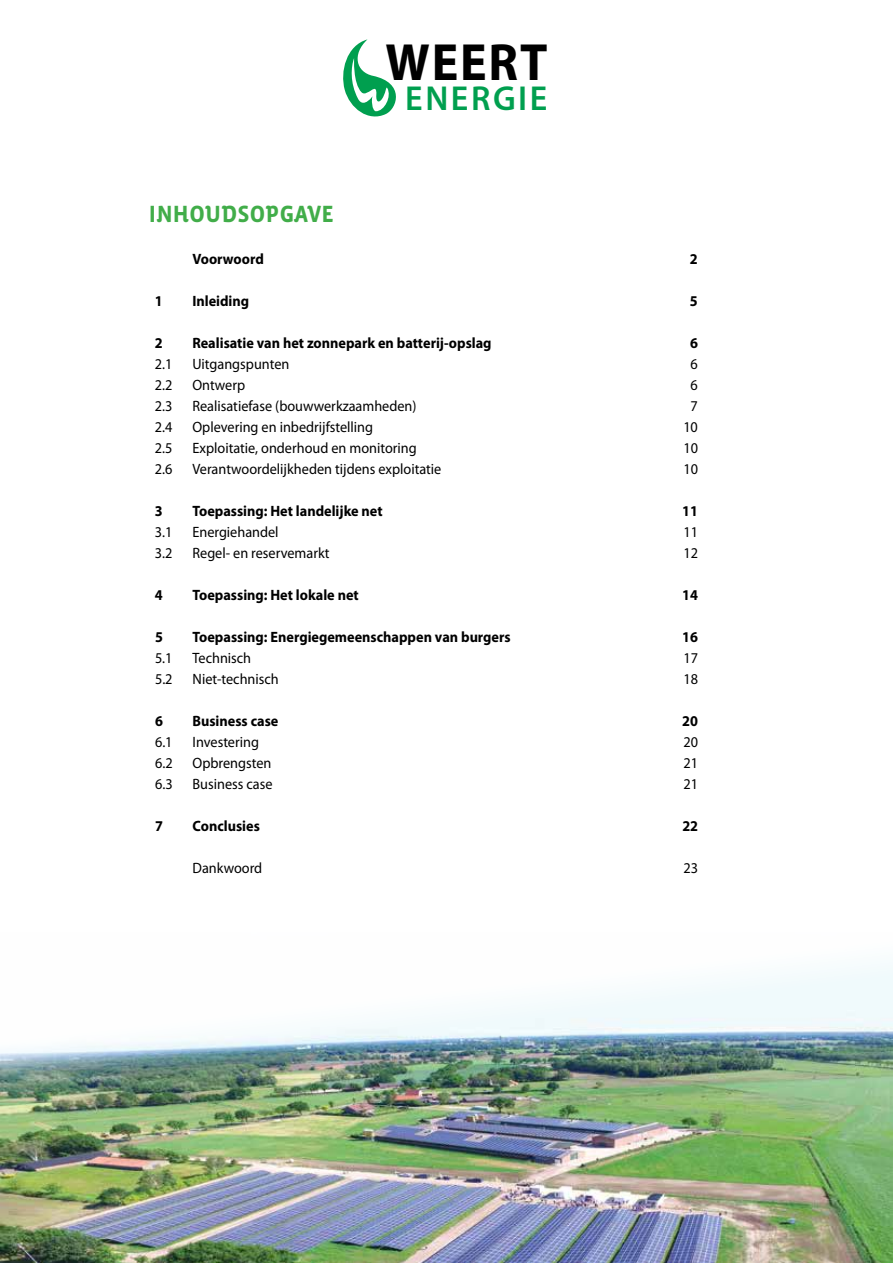
<style>
.page{position:relative;width:893px;height:1263px;background:#fff}
.page>*{position:absolute;margin:0;border:0;box-sizing:border-box;transform-origin:0 0}
.t1{font:700 52.65px "Myriad Pro";letter-spacing:.035em;color:#000;scale:.95 1}
.t2{font:600 34.8px "Myriad Pro";letter-spacing:.075em;color:#009f4f}
.t3{font:700 24px "Vista Sans Alt";letter-spacing:.005em;color:#41ad49;scale:.95 1}
.t4{font:15px "Myriad Pro";color:#000;scale:.95 1}
.t5{font:700 15px "Myriad Pro";color:#000;scale:.95 1}
</style>
<div class="page">
<svg style="left:343px;top:39px;width:53px;height:78px"></svg>
<img style="left:0;top:965px;width:893px;height:298px">
<h1 class="t1" style="left:386px;top:28px;width:172px">WEERT</h1>
<h2 class="t2" style="left:405px;top:76px;width:144px">ENERGIE</h2>
<h3 class="t3" style="left:149px;top:202px;width:196px">INHOUDSOPGAVE</h3>
<p class="t5" style="left:192px;top:249px;width:77px">Voorwoord</p>
<p class="t5" style="left:690px;top:249px;width:10px">2</p>
<p class="t5" style="left:155px;top:291px;width:10px">1</p>
<p class="t5" style="left:192px;top:291px;width:61px">Inleiding</p>
<p class="t5" style="left:690px;top:291px;width:10px">5</p>
<p class="t5" style="left:155px;top:333px;width:10px">2</p>
<p class="t5" style="left:192px;top:333px;width:317px">Realisatie van het zonnepark en batterij-opslag</p>
<p class="t5" style="left:690px;top:333px;width:10px">6</p>
<p class="t4" style="left:155px;top:355px;width:20px">2.1</p>
<p class="t4" style="left:192px;top:355px;width:104px">Uitgangspunten</p>
<p class="t4" style="left:691px;top:355px;width:9px">6</p>
<p class="t4" style="left:155px;top:376px;width:20px">2.2</p>
<p class="t4" style="left:192px;top:376px;width:57px">Ontwerp</p>
<p class="t4" style="left:691px;top:376px;width:9px">6</p>
<p class="t4" style="left:155px;top:397px;width:20px">2.3</p>
<p class="t4" style="left:192px;top:397px;width:237px">Realisatiefase (bouwwerkzaamheden)</p>
<p class="t4" style="left:691px;top:397px;width:9px">7</p>
<p class="t4" style="left:155px;top:418px;width:20px">2.4</p>
<p class="t4" style="left:192px;top:418px;width:192px">Oplevering en inbedrijfstelling</p>
<p class="t4" style="left:683px;top:418px;width:17px">10</p>
<p class="t4" style="left:155px;top:439px;width:20px">2.5</p>
<p class="t4" style="left:192px;top:439px;width:238px">Exploitatie, onderhoud en monitoring</p>
<p class="t4" style="left:683px;top:439px;width:17px">10</p>
<p class="t4" style="left:155px;top:460px;width:20px">2.6</p>
<p class="t4" style="left:192px;top:460px;width:264px">Verantwoordelijkheden tijdens exploitatie</p>
<p class="t4" style="left:683px;top:460px;width:17px">10</p>
<p class="t5" style="left:155px;top:501px;width:10px">3</p>
<p class="t5" style="left:192px;top:501px;width:202px">Toepassing: Het landelijke net</p>
<p class="t5" style="left:682px;top:501px;width:18px">11</p>
<p class="t4" style="left:155px;top:523px;width:20px">3.1</p>
<p class="t4" style="left:192px;top:523px;width:92px">Energiehandel</p>
<p class="t4" style="left:683px;top:523px;width:17px">11</p>
<p class="t4" style="left:155px;top:544px;width:20px">3.2</p>
<p class="t4" style="left:192px;top:544px;width:146px">Regel- en reservemarkt</p>
<p class="t4" style="left:683px;top:544px;width:17px">12</p>
<p class="t5" style="left:155px;top:585px;width:10px">4</p>
<p class="t5" style="left:192px;top:585px;width:177px">Toepassing: Het lokale net</p>
<p class="t5" style="left:682px;top:585px;width:18px">14</p>
<p class="t5" style="left:155px;top:627px;width:10px">5</p>
<p class="t5" style="left:192px;top:627px;width:336px">Toepassing: Energiegemeenschappen van burgers</p>
<p class="t5" style="left:682px;top:627px;width:18px">16</p>
<p class="t4" style="left:155px;top:649px;width:20px">5.1</p>
<p class="t4" style="left:193px;top:649px;width:63px">Technisch</p>
<p class="t4" style="left:683px;top:649px;width:17px">17</p>
<p class="t4" style="left:155px;top:670px;width:20px">5.2</p>
<p class="t4" style="left:193px;top:670px;width:92px">Niet-technisch</p>
<p class="t4" style="left:683px;top:670px;width:17px">18</p>
<p class="t5" style="left:155px;top:711px;width:10px">6</p>
<p class="t5" style="left:193px;top:711px;width:92px">Business case</p>
<p class="t5" style="left:682px;top:711px;width:18px">20</p>
<p class="t4" style="left:155px;top:733px;width:20px">6.1</p>
<p class="t4" style="left:193px;top:733px;width:71px">Investering</p>
<p class="t4" style="left:683px;top:733px;width:17px">20</p>
<p class="t4" style="left:155px;top:754px;width:20px">6.2</p>
<p class="t4" style="left:193px;top:754px;width:85px">Opbrengsten</p>
<p class="t4" style="left:683px;top:754px;width:17px">21</p>
<p class="t4" style="left:155px;top:775px;width:20px">6.3</p>
<p class="t4" style="left:193px;top:775px;width:86px">Business case</p>
<p class="t4" style="left:683px;top:775px;width:17px">21</p>
<p class="t5" style="left:155px;top:816px;width:10px">7</p>
<p class="t5" style="left:193px;top:816px;width:72px">Conclusies</p>
<p class="t5" style="left:682px;top:816px;width:18px">22</p>
<p class="t4" style="left:193px;top:859px;width:75px">Dankwoord</p>
<p class="t4" style="left:683px;top:859px;width:17px">23</p>
</div>
